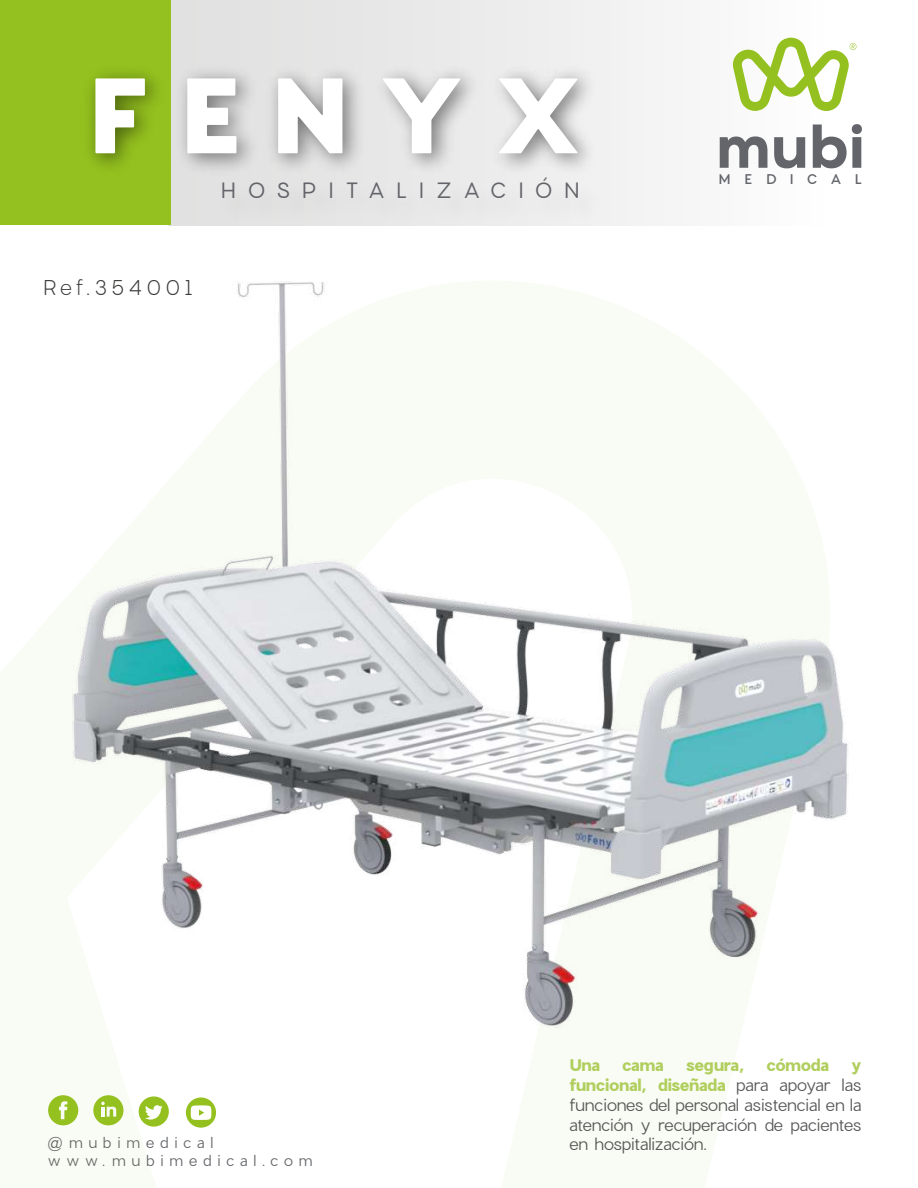
<style>
.page{position:relative;width:918px;height:1188px;background:#fff}
.page>*{position:absolute;margin:0;border:0;box-sizing:border-box;transform-origin:0 0}
.t1{font:800 105px "Charlevoix Pro";letter-spacing:.265em;color:#fff}
.t2{font:21.75px "Charlevoix Pro";letter-spacing:.52em;color:#63656a}
.t3{font:300 21px "Charlevoix Pro";letter-spacing:.16em;color:#3c3c3b}
.t4{font:16.5px/19.8px "Charlevoix Pro";letter-spacing:-.015em;color:#575756;text-align:justify}
.t5{font:700 16.5px "Charlevoix Pro";letter-spacing:-.02em;color:#b0ce5d}
.t6{font:14.85px/17.7px "Charlevoix Pro";letter-spacing:.39em;color:#63656a}
.t7{font:500 13.8px "Charlevoix Pro";letter-spacing:.955em;color:#63656a}
.s1{font-weight:700;color:#b0ce5d}
</style>
<div class="page">
<div style="left:169px;top:0;width:746px;height:225px;background:linear-gradient(to right,#dfdede,#fff)"></div>
<div style="left:0;top:0;width:171px;height:225px;background:#94c11f"></div>
<svg style="left:720px;top:136px;width:47px;height:32px"></svg>
<svg style="left:774px;top:137px;width:31px;height:31px"></svg>
<svg style="left:813px;top:122px;width:49px;height:46px"></svg>
<svg style="left:733px;top:38px;width:123px;height:73px"></svg>
<svg style="left:0;top:623px;width:740px;height:565px;fill:#f9fcf4"></svg>
<img style="left:89px;top:44px;width:555px;height:175px">
<img style="left:206px;top:163px;width:423px;height:63px">
<img style="left:45px;top:281px;width:804px;height:753px">
<h1 class="t1" style="left:86px;top:43px;width:498px">FENYX</h1>
<h2 class="t2" style="left:221px;top:177px;width:360px">HOSPITALIZACIÓN</h2>
<p class="t3" style="left:43px;top:275px;width:151px">Ref.354001</p>
<p class="t7" style="left:719px;top:170px;width:145px">MEDICAL</p>
<p class="t6" style="left:48px;top:1134px;width:266px">@mubimedical www.mubimedical.com</p>
<p class="t5" style="left:569px;top:1054px;width:33px">Una</p>
<p class="t5" style="left:622px;top:1054px;width:43px">cama</p>
<p class="t5" style="left:686px;top:1054px;width:60px">segura,</p>
<p class="t5" style="left:767px;top:1054px;width:64px">cómoda</p>
<p class="t4" style="left:569px;top:1055px;width:294px;text-indent:282px"><span class="s1">y funcional, diseñada</span> para apoyar las funciones del personal asistencial en la atención y recuperación de pacientes en hospitalización.</p>
</div>
